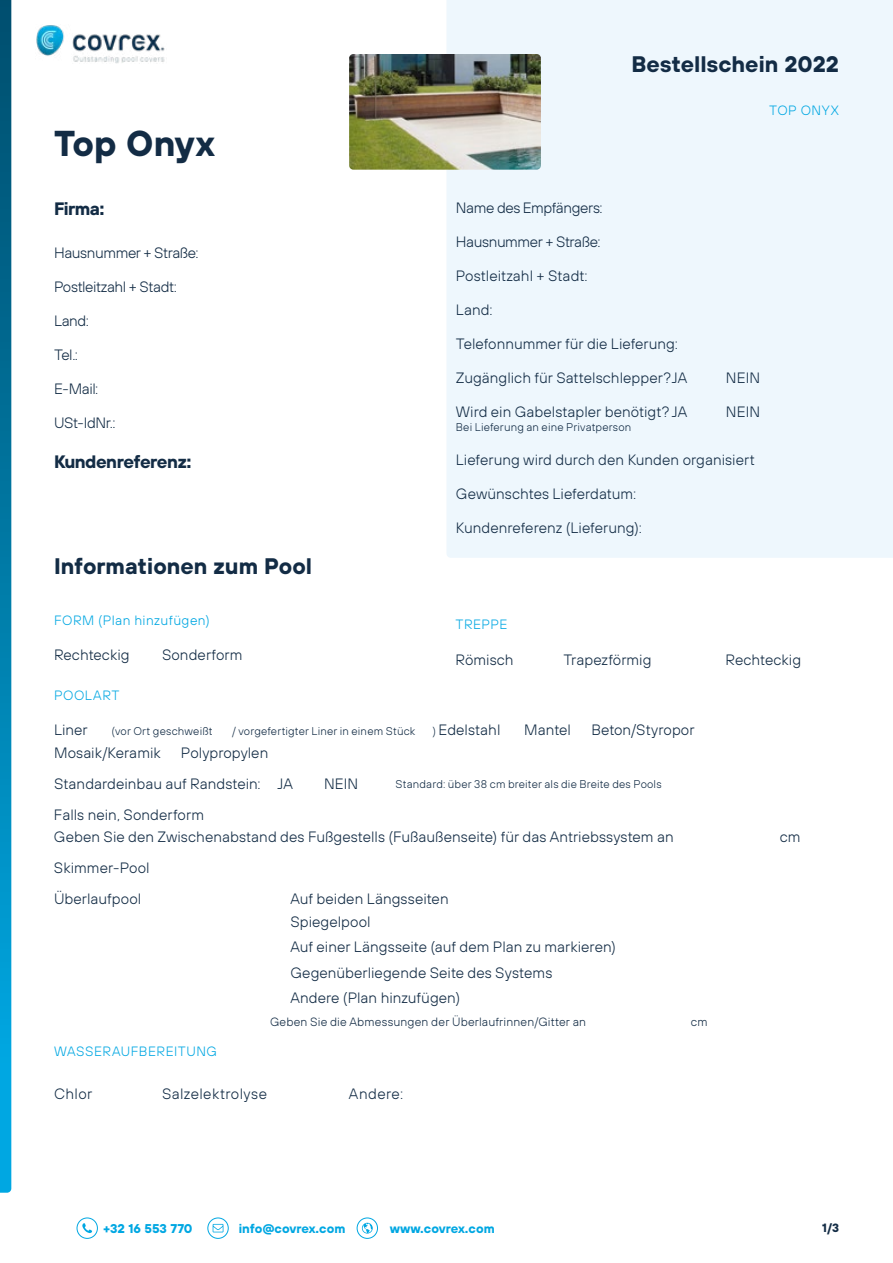
<style>
.page{position:relative;width:893px;height:1263px;background:#fff}
.page>*{position:absolute;margin:0;border:0;box-sizing:border-box;transform-origin:0 0}
.t1{font:700 36px "TT Hoves";color:#132c45}
.t2{font:700 22.5px "TT Hoves";color:#132c45}
.t3{font:700 18px "TT Hoves";letter-spacing:-.03em;color:#132c45}
.t4{font:300 15px/31px "TT Hoves";color:#132c45}
.t5{font:300 15px "TT Hoves";letter-spacing:-.025em;color:#132c45}
.t6{font:300 15px "TT Hoves";letter-spacing:-.03em;color:#132c45}
.t7{font:300 15px "TT Hoves";letter-spacing:.025em;color:#132c45}
.t8{font:300 13.5px "TT Hoves";letter-spacing:.035em;color:#00a7e2}
.t9{font:700 12.75px "TT Hoves";color:#00a7e2}
.t10{font:300 12px "TT Hoves";letter-spacing:.015em;color:#132c45}
.t11{font:700 12px "TT Hoves";color:#132c45}
.t12{font:300 11.25px "TT Hoves";letter-spacing:.015em;color:#132c45}
.s1{font-size:11.25px}
</style>
<div class="page">
<div style="left:447px;top:0;width:446px;height:558px;background:#eef7fd"></div>
<div style="left:77px;top:1217px;width:21px;height:22px;border:1px solid #00a7e2;border-radius:50%"></div>
<svg style="left:82px;top:1223px;width:10px;height:10px"></svg>
<div style="left:207px;top:1217px;width:22px;height:22px;border:1px solid #00a7e2;border-radius:50%"></div>
<svg style="left:213px;top:1224px;width:10px;height:8px"></svg>
<div style="left:357px;top:1217px;width:21px;height:22px;border:1px solid #00a7e2;border-radius:50%"></div>
<svg style="left:362px;top:1223px;width:11px;height:10px"></svg>
<img style="left:36px;top:25px;width:129px;height:39px">
<svg style="left:0;top:0;width:11px;height:1193px;background:#007dab"></svg>
<img style="left:349px;top:54px;width:192px;height:116px">
<h1 class="t1" style="left:54px;top:118px;width:162px">Top Onyx</h1>
<p class="t3" style="left:54px;top:197px;width:52px">Firma:</p>
<p class="t5" style="left:54px;top:243px;width:146px">Hausnummer + Straße:</p>
<p class="t6" style="left:54px;top:277px;width:124px">Postleitzahl + Stadt:</p>
<p class="t4" style="left:54px;top:305px;width:37px">Land:</p>
<p class="t4" style="left:54px;top:339px;width:26px">Tel.:</p>
<p class="t4" style="left:54px;top:373px;width:46px">E-Mail:</p>
<p class="t4" style="left:54px;top:407px;width:63px">USt-IdNr.:</p>
<p class="t3" style="left:54px;top:449px;width:139px">Kundenreferenz:</p>
<h2 class="t2" style="left:54px;top:551px;width:260px">Informationen zum Pool</h2>
<p class="t8" style="left:54px;top:612px;width:158px">FORM (Plan hinzufügen)</p>
<p class="t4" style="left:54px;top:639px;width:77px">Rechteckig</p>
<p class="t4" style="left:162px;top:639px;width:82px">Sonderform</p>
<h2 class="t2" style="left:631px;top:49px;width:209px">Bestellschein 2022</h2>
<p class="t8" style="left:769px;top:102px;width:71px">Top Onyx</p>
<p class="t5" style="left:456px;top:198px;width:148px">Name des Empfängers:</p>
<p class="t5" style="left:456px;top:232px;width:146px">Hausnummer + Straße:</p>
<p class="t4" style="left:456px;top:260px;width:133px">Postleitzahl + Stadt:</p>
<p class="t4" style="left:456px;top:294px;width:38px">Land:</p>
<p class="t4" style="left:456px;top:328px;width:224px">Telefonnummer für die Lieferung:</p>
<p class="t4" style="left:456px;top:362px;width:233px">Zugänglich für Sattelschlepper?JA</p>
<p class="t4" style="left:708px;top:362px;width:51px">NEIN</p>
<p class="t4" style="left:456px;top:396px;width:233px">Wird ein Gabelstapler benötigt? JA</p>
<p class="t4" style="left:708px;top:396px;width:51px">NEIN</p>
<p class="t12" style="left:456px;top:420px;width:177px">Bei Lieferung an eine Privatperson</p>
<p class="t4" style="left:456px;top:444px;width:300px">Lieferung wird durch den Kunden organisiert</p>
<p class="t4" style="left:456px;top:478px;width:182px">Gewünschtes Lieferdatum:</p>
<p class="t4" style="left:456px;top:512px;width:187px">Kundenreferenz (Lieferung):</p>
<p class="t8" style="left:455px;top:616px;width:54px">TREPPE</p>
<p class="t4" style="left:455px;top:644px;width:60px">Römisch</p>
<p class="t4" style="left:563px;top:644px;width:89px">Trapezförmig</p>
<p class="t4" style="left:725px;top:644px;width:77px">Rechteckig</p>
<p class="t8" style="left:54px;top:687px;width:11px">POO</p>
<p class="t8" style="left:85px;top:687px;width:36px">LART</p>
<p class="t4" style="left:54px;top:714px;width:35px">Liner</p>
<p class="t12" style="left:111px;top:724px;width:103px">(vor Ort geschweißt</p>
<p class="t12" style="left:232px;top:724px;width:185px">/ vorgefertigter Liner in einem Stück</p>
<p class="t4" style="left:432px;top:714px;width:70px"><span class="s1">)</span> Edelstahl</p>
<p class="t4" style="left:524px;top:714px;width:48px">Mantel</p>
<p class="t4" style="left:591px;top:714px;width:105px">Beton/Styropor</p>
<p class="t4" style="left:54px;top:737px;width:108px">Mosaik/Keramik</p>
<p class="t4" style="left:54px;top:737px;width:241px;text-indent:127px">Polypropylen<br>Standardeinbau auf Randstein: JA</p>
<p class="t4" style="left:313px;top:768px;width:44px">NEIN</p>
<p class="t4" style="left:54px;top:803px;width:621px;line-height:22.5px">Falls nein, Sonderform<br>Geben Sie den Zwischenabstand des Fußgestells (Fußaußenseite) für das Antriebssystem an</p>
<p class="t12" style="left:395px;top:777px;width:268px">Standard: über 38 cm breiter als die Breite des Pools</p>
<p class="t4" style="left:54px;top:852px;width:97px">Skimmer-Pool<br>Überlaufpool</p>
<p class="t4" style="left:290px;top:887px;width:160px;line-height:22.5px">Auf beiden Längsseiten<br>Spiegelpool</p>
<p class="t4" style="left:290px;top:934px;width:327px;line-height:25.5px">Auf einer Längsseite (auf dem Plan zu markieren)<br>Gegenüberliegende Seite des Systems<br>Andere (Plan hinzufügen)</p>
<p class="t10" style="left:270px;top:1014px;width:318px">Geben Sie die Abmessungen der Überlaufrinnen/Gitter an</p>
<p class="t10" style="left:691px;top:1014px;width:18px">cm</p>
<p class="t8" style="left:54px;top:1043px;width:164px">WASSERAUFBEREITUNG</p>
<p class="t4" style="left:54px;top:1078px;width:40px">Chlor</p>
<p class="t7" style="left:162px;top:1084px;width:107px">Salzelektrolyse</p>
<p class="t4" style="left:349px;top:1078px;width:56px">Andere:</p>
<p class="t4" style="left:780px;top:821px;width:22px">cm</p>
<p class="t9" style="left:103px;top:1220px;width:91px">+32 16 553 770</p>
<p class="t9" style="left:239px;top:1220px;width:108px">info@covrex.com</p>
<p class="t9" style="left:390px;top:1220px;width:106px">www.covrex.com</p>
<p class="t11" style="left:822px;top:1219px;width:18px">1/3</p>
</div>
